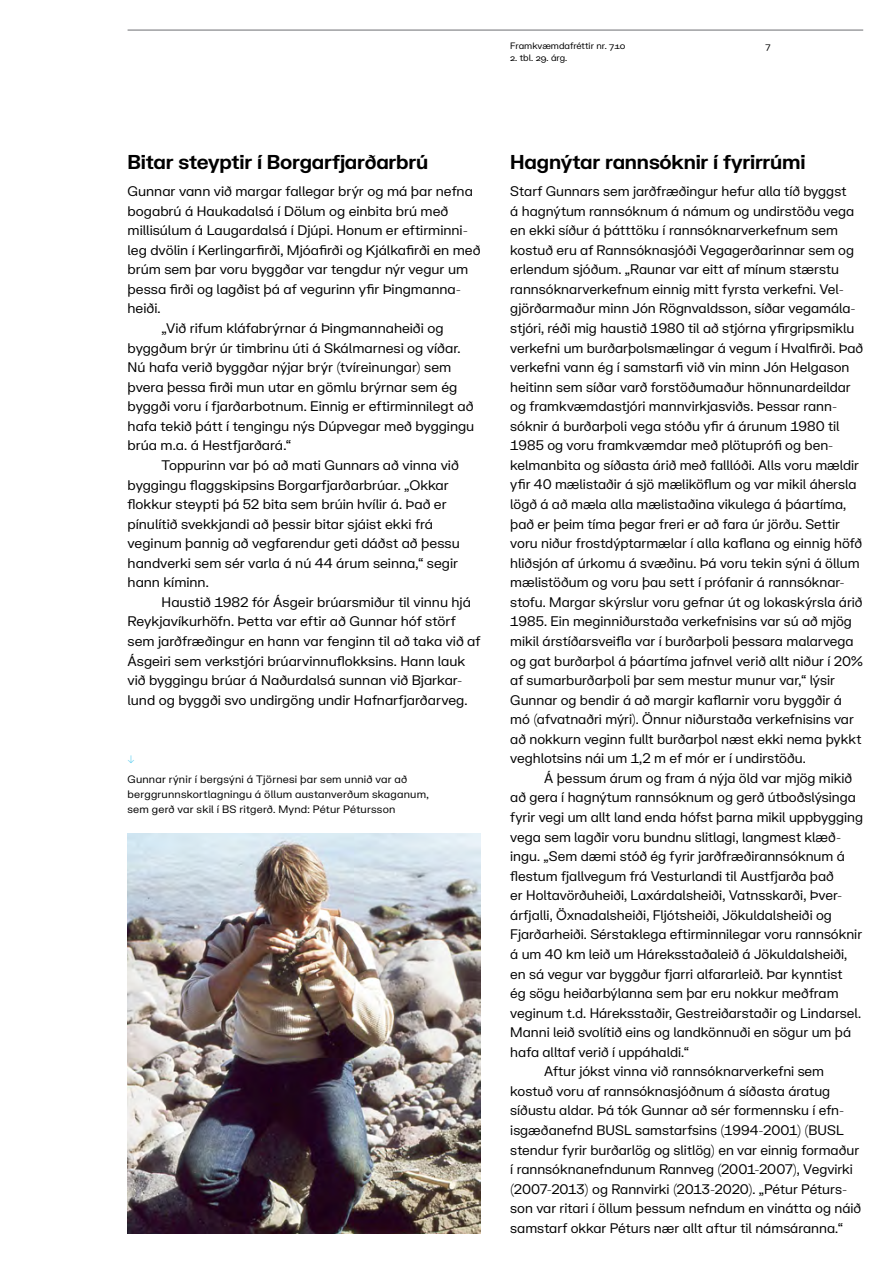
<style>
.page{position:relative;width:893px;height:1263px;background:#fff}
.page>*{position:absolute;margin:0;border:0;box-sizing:border-box;transform-origin:0 0}
.t1{font:700 19.5px "Vegagerdin FK Grotesk";letter-spacing:-.01em;color:#000}
.t2{font:13.5px/19.5px "Vegagerdin FK Grotesk";color:#000}
.t3{font:10.5px/15px "Vegagerdin FK Grotesk";letter-spacing:.015em;color:#000}
.t4{font:900 10.5px "Vegagerdin FK Grotesk";color:#49c7ed}
.t5{font:9px "Vegagerdin FK Grotesk";color:#000}
</style>
<div class="page">
<hr style="left:128px;top:30px;width:735px;height:1px;background:#6d6e71">
<img style="left:128px;top:833px;width:352px;height:400px">
<p class="t5" style="left:510px;top:39px;width:117px">Framkvæmdafréttir nr. 710</p>
<p class="t5" style="left:510px;top:51px;width:58px">2. tbl. 29. árg.</p>
<p class="t5" style="left:765px;top:39px;width:7px">7</p>
<h1 class="t1" style="left:128px;top:147px;width:302px">Bitar steyptir í Borgarfjarðarbrú</h1>
<p class="t2" style="left:128px;top:181px;width:347px">Gunnar vann við margar fallegar brýr og má þar nefna</p>
<p class="t2" style="left:128px;top:200px;width:322px">bogabrú á Haukadalsá í Dölum og einbita brú með</p>
<p class="t2" style="left:128px;top:220px;width:342px">millisúlum á Laugardalsá í Djúpi. Honum er eftirminni-</p>
<p class="t2" style="left:128px;top:239px;width:354px">leg dvölin í Kerlingarfirði, Mjóafirði og Kjálkafirði en með</p>
<p class="t2" style="left:128px;top:259px;width:342px">brúm sem þar voru byggðar var tengdur nýr vegur um</p>
<p class="t2" style="left:128px;top:278px;width:335px">þessa firði og lagðist þá af vegurinn yfir Þingmanna-</p>
<p class="t2" style="left:128px;top:298px;width:35px">heiði.</p>
<p class="t2" style="left:162px;top:317px;width:283px">„Við rifum kláfabrýrnar á Þingmannaheiði og</p>
<p class="t2" style="left:128px;top:337px;width:335px">byggðum brýr úr timbrinu úti á Skálmarnesi og víðar.</p>
<p class="t2" style="left:128px;top:357px;width:325px">Nú hafa verið byggðar nýjar brýr (tvíreinungar) sem</p>
<p class="t2" style="left:128px;top:376px;width:331px">þvera þessa firði mun utar en gömlu brýrnar sem ég</p>
<p class="t2" style="left:128px;top:396px;width:347px">byggði voru í fjarðarbotnum. Einnig er eftirminnilegt að</p>
<p class="t2" style="left:128px;top:415px;width:348px">hafa tekið þátt í tengingu nýs Dúpvegar með byggingu</p>
<p class="t2" style="left:128px;top:435px;width:165px">brúa m.a. á Hestfjarðará.“</p>
<p class="t2" style="left:162px;top:454px;width:299px">Toppurinn var þó að mati Gunnars að vinna við</p>
<p class="t2" style="left:128px;top:474px;width:323px">byggingu flaggskipsins Borgarfjarðarbrúar. „Okkar</p>
<p class="t2" style="left:128px;top:494px;width:321px">flokkur steypti þá 52 bita sem brúin hvílir á. Það er</p>
<p class="t2" style="left:128px;top:513px;width:307px">pínulítið svekkjandi að þessir bitar sjáist ekki frá</p>
<p class="t2" style="left:128px;top:533px;width:334px">veginum þannig að vegfarendur geti dáðst að þessu</p>
<p class="t2" style="left:128px;top:552px;width:332px">handverki sem sér varla á nú 44 árum seinna,“ segir</p>
<p class="t2" style="left:128px;top:572px;width:83px">hann kíminn.</p>
<p class="t2" style="left:162px;top:591px;width:311px">Haustið 1982 fór Ásgeir brúarsmiður til vinnu hjá</p>
<p class="t2" style="left:128px;top:611px;width:330px">Reykjavíkurhöfn. Þetta var eftir að Gunnar hóf störf</p>
<p class="t2" style="left:128px;top:630px;width:354px">sem jarðfræðingur en hann var fenginn til að taka við af</p>
<p class="t2" style="left:128px;top:650px;width:339px">Ásgeiri sem verkstjóri brúarvinnuflokksins. Hann lauk</p>
<p class="t2" style="left:128px;top:670px;width:336px">við byggingu brúar á Naðurdalsá sunnan við Bjarkar-</p>
<p class="t2" style="left:128px;top:689px;width:341px">lund og byggði svo undirgöng undir Hafnarfjarðarveg.</p>
<p class="t4" style="left:128px;top:752px;width:9px">↓</p>
<p class="t3" style="left:128px;top:771px;width:303px">Gunnar rýnir í bergsýni á Tjörnesi þar sem unnið var að berggrunnskortlagningu á öllum austanverðum skaganum, sem gerð var skil í BS ritgerð. Mynd: Pétur Pétursson</p>
<h1 class="t1" style="left:510px;top:147px;width:297px">Hagnýtar rannsóknir í fyrirrúmi</h1>
<p class="t2" style="left:510px;top:181px;width:354px">Starf Gunnars sem jarðfræðingur hefur alla tíð byggst<br>á hagnýtum rannsóknum á námum og undirstöðu vega en ekki síður á þátttöku í rannsóknarverkefnum sem kostuð eru af Rannsóknasjóði Vegagerðarinnar sem og erlendum sjóðum. „Raunar var eitt af mínum stærstu rannsóknarverkefnum einnig mitt fyrsta verkefni. Vel&shy;gjörðarmaður minn Jón Rögnvaldsson, síðar vegamála&shy;stjóri, réði mig haustið 1980 til að stjórna yfirgripsmiklu verkefni um burðarþolsmælingar á vegum í Hvalfirði. Það verkefni vann ég í samstarfi við vin minn Jón Helgason heitinn sem síðar varð forstöðumaður hönnunardeildar og framkvæmdastjóri mannvirkjasviðs. Þessar rann&shy;sóknir á burðarþoli vega stóðu yfir á árunum 1980 til 1985 og voru framkvæmdar með plötuprófi og ben&shy;kelmanbita og síðasta árið með falllóði. Alls voru mældir yfir 40 mælistaðir á sjö mæliköflum og var mikil áhersla lögð á að mæla alla mælistaðina vikulega á þáartíma, það er þeim tíma þegar freri er að fara úr jörðu. Settir voru niður frostdýptarmælar í alla kaflana og einnig höfð hliðsjón af úrkomu á svæðinu. Þá voru tekin sýni á öllum mælistöðum og voru þau sett í prófanir á rannsóknar&shy;stofu. Margar skýrslur voru gefnar út og lokaskýrsla árið 1985. Ein meginniðurstaða verkefnisins var sú að mjög mikil árstíðarsveifla var í burðarþoli þessara malarvega og gat burðarþol á þáartíma jafnvel verið allt niður í 20% af sumarburðarþoli þar sem mestur munur var,“ lýsir Gunnar og bendir á að margir kaflarnir voru byggðir á mó (afvatnaðri mýri). Önnur niðurstaða verkefnisins var að nokkurn veginn fullt burðarþol næst ekki nema þykkt veghlotsins nái um 1,2 m ef mór er í undirstöðu.</p>
<p class="t2" style="left:544px;top:767px;width:309px">Á þessum árum og fram á nýja öld var mjög mikið</p>
<p class="t2" style="left:510px;top:787px;width:347px">að gera í hagnýtum rannsóknum og gerð útboðslýsinga</p>
<p class="t2" style="left:510px;top:806px;width:354px">fyrir vegi um allt land enda hófst þarna mikil uppbygging</p>
<p class="t2" style="left:510px;top:826px;width:332px">vega sem lagðir voru bundnu slitlagi, langmest klæð-</p>
<p class="t2" style="left:510px;top:846px;width:336px">ingu. „Sem dæmi stóð ég fyrir jarðfræðirannsóknum á</p>
<p class="t2" style="left:510px;top:865px;width:325px">flestum fjallvegum frá Vesturlandi til Austfjarða það</p>
<p class="t2" style="left:510px;top:885px;width:333px">er Holtavörðuheiði, Laxárdalsheiði, Vatnsskarði, Þver-</p>
<p class="t2" style="left:510px;top:904px;width:323px">árfjalli, Öxnadalsheiði, Fljótsheiði, Jökuldalsheiði og</p>
<p class="t2" style="left:510px;top:924px;width:353px">Fjarðarheiði. Sérstaklega eftirminnilegar voru rannsóknir</p>
<p class="t2" style="left:510px;top:943px;width:338px">á um 40 km leið um Háreksstaðaleið á Jökuldalsheiði,</p>
<p class="t2" style="left:510px;top:963px;width:334px">en sá vegur var byggður fjarri alfararleið. Þar kynntist</p>
<p class="t2" style="left:510px;top:982px;width:330px">ég sögu heiðarbýlanna sem þar eru nokkur meðfram</p>
<p class="t2" style="left:510px;top:1002px;width:352px">veginum t.d. Háreksstaðir, Gestreiðarstaðir og Lindarsel.</p>
<p class="t2" style="left:510px;top:1022px;width:342px">Manni leið svolítið eins og landkönnuði en sögur um þá</p>
<p class="t2" style="left:510px;top:1041px;width:180px">hafa alltaf verið í uppáhaldi.“</p>
<p class="t2" style="left:544px;top:1061px;width:281px">Aftur jókst vinna við rannsóknarverkefni sem</p>
<p class="t2" style="left:510px;top:1080px;width:321px">kostuð voru af rannsóknasjóðnum á síðasta áratug</p>
<p class="t2" style="left:510px;top:1100px;width:335px">síðustu aldar. Þá tók Gunnar að sér formennsku í efn-</p>
<p class="t2" style="left:510px;top:1119px;width:335px">isgæðanefnd BUSL samstarfsins (1994-2001) (BUSL</p>
<p class="t2" style="left:510px;top:1139px;width:350px">stendur fyrir burðarlög og slitlög) en var einnig formaður</p>
<p class="t2" style="left:510px;top:1158px;width:344px">í rannsóknanefndunum Rannveg (2001-2007), Vegvirki</p>
<p class="t2" style="left:510px;top:1178px;width:338px">(2007-2013) og Rannvirki (2013-2020). „Pétur Péturs-</p>
<p class="t2" style="left:510px;top:1198px;width:352px">son var ritari í öllum þessum nefndum en vinátta og náið</p>
<p class="t2" style="left:510px;top:1217px;width:334px">samstarf okkar Péturs nær allt aftur til námsáranna.“</p>
</div>
